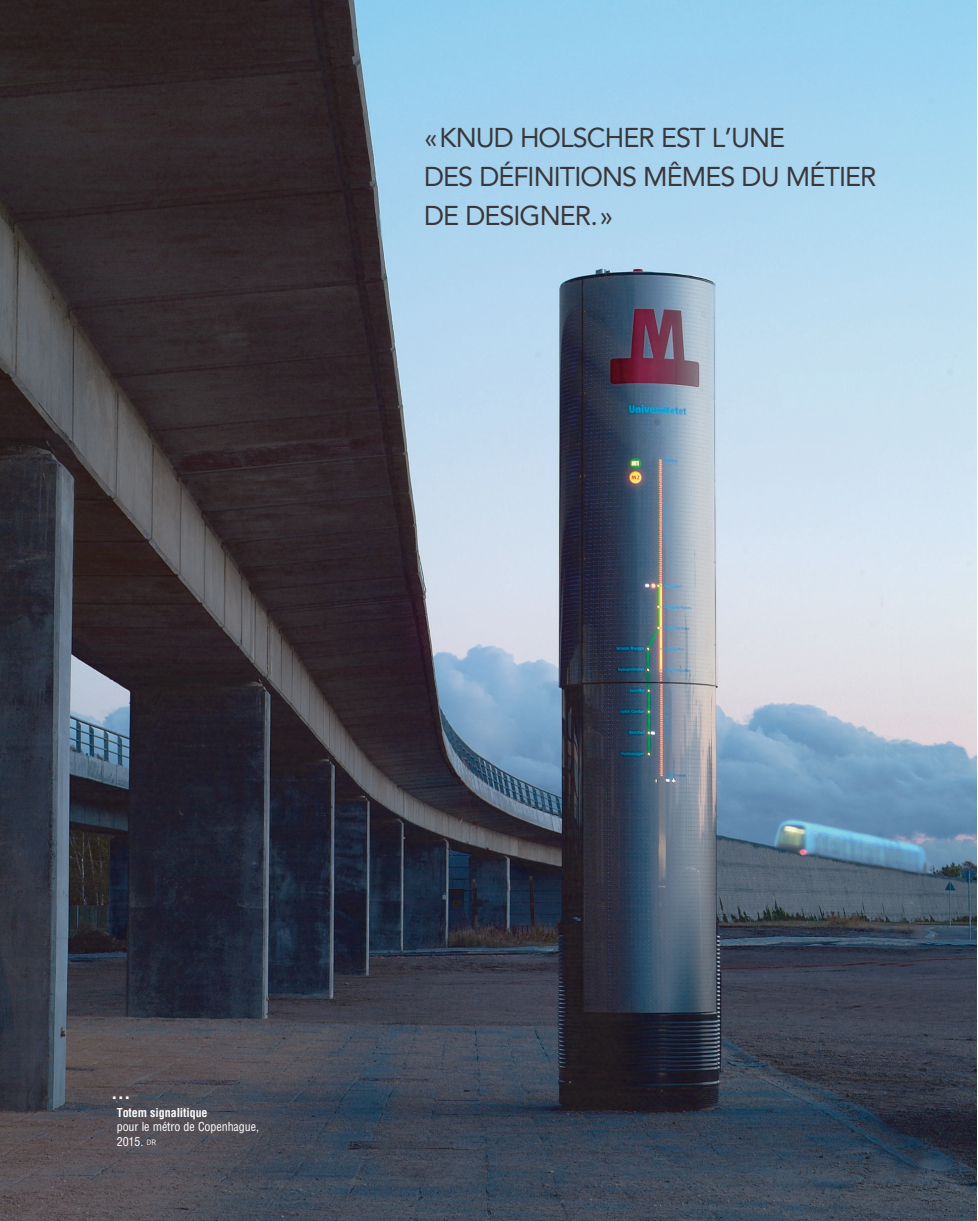
<style>
.page{position:relative;width:978px;height:1221px;background:#fff}
.page>*{position:absolute;margin:0;border:0;box-sizing:border-box;transform-origin:0 0}
.t1{font:27px/39px "Avenir LT Std";letter-spacing:-.035em;color:#39373b}
.t2{font:700 condensed 19.5px "Helvetica LT Std";color:#fff}
.t3{font:condensed 12px/14.4px "Helvetica LT Std";letter-spacing:-.005em;color:#fff}
.t4{font:700 condensed 12px "Helvetica LT Std";letter-spacing:-.005em;color:#fff}
.s1{font-family:"Trade Gothic LT Std";font-stretch:normal;font-size:7.5px}
</style>
<div class="page">
<img style="left:0;top:1px;width:976px;height:1219px">
<p class="t1" style="left:424px;top:119px;width:454px">«KNUD HOLSCHER EST L’UNE<br>DES DÉFINITIONS MÊMES DU MÉTIER<br>DE DESIGNER.»</p>
<p class="t2" style="left:111px;top:1079px;width:21px">…</p>
<p class="t4" style="left:117px;top:1104px;width:92px">Totem signalitique</p>
<p class="t3" style="left:117px;top:1119px;width:144px">pour le métro de Copenhague,<br>2015. <span class="s1">DR</span></p>
</div>
